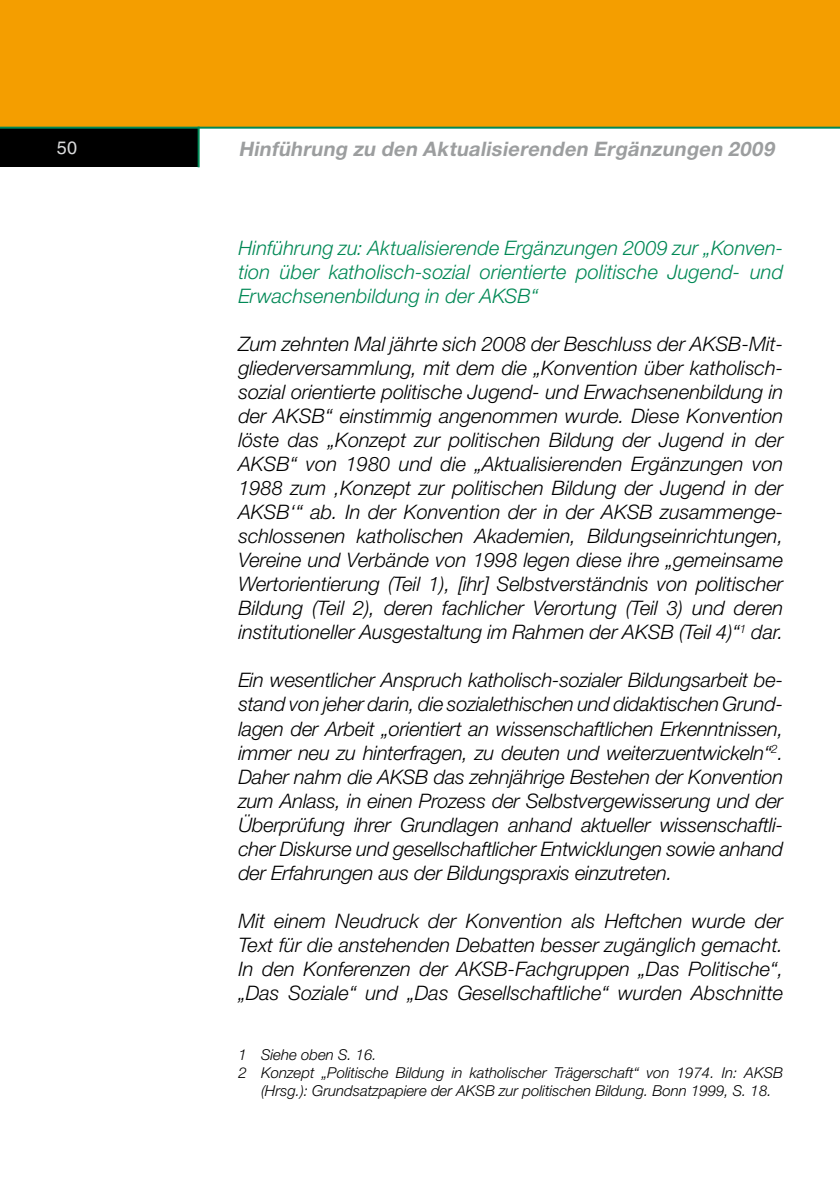
<style>
.page{position:relative;width:840px;height:1191px;background:#fff}
.page>*{position:absolute;margin:0;border:0;box-sizing:border-box;transform-origin:0 0}
.t1{font:italic 300 20px/24px "Helvetica Neue LT Std";color:#000;text-align:justify}
.t2{font:italic 300 20px/24px "Helvetica Neue LT Std";letter-spacing:.005em;color:#085;text-align:justify}
.t3{font:italic 700 20px "Helvetica Neue LT Std";color:#9c9e9f}
.t4{font:18px "Helvetica";color:#d9dadb}
.t5{font:italic 300 15px "Helvetica Neue LT Std";color:#000}
</style>
<div class="page">
<div style="left:0;top:128px;width:198px;height:39px;background:#000"></div>
<div style="left:0;top:0;width:839px;height:127px;background:#f49e00"></div>
<hr style="left:0;top:127px;width:839px;height:2px;background:#085">
<hr style="left:197px;top:127px;width:2px;height:40px;background:#085">
<p class="t4" style="left:57px;top:137px;width:22px">50</p>
<p class="t3" style="left:238px;top:137px;width:541px">Hinführung zu den Aktualisierenden Ergänzungen 2009</p>
<p class="t2" style="left:238px;top:236px;width:546px">Hinführung zu: Aktualisierende Ergänzungen 2009 zur „Konven&shy;tion über katholisch-sozial orientierte politische Jugend- und Erwachsenenbildung in der AKSB“</p>
<p class="t1" style="left:238px;top:332px;width:546px">Zum zehnten Mal jährte sich 2008 der Beschluss der AKSB-Mit&shy;gliederversammlung, mit dem die „Konvention über katholisch&shy;sozial orientierte politische Jugend- und Erwachsenenbildung in der AKSB“ einstimmig angenommen wurde. Diese Konvention löste das „Konzept zur politischen Bildung der Jugend in der AKSB“ von 1980 und die „Aktualisierenden Ergänzungen von 1988 zum ‚Konzept zur politischen Bildung der Jugend in der AKSB‘“ ab. In der Konvention der in der AKSB zusammenge&shy;schlossenen katholischen Akademien, Bildungseinrichtungen, Vereine und Verbände von 1998 legen diese ihre „gemeinsame Wertorientierung (Teil 1), [ihr] Selbstverständnis von politischer Bildung (Teil 2), deren fachlicher Verortung (Teil 3) und deren institutioneller Ausgestaltung im Rahmen der AKSB (Teil 4)“<sup>1</sup> dar.</p>
<p class="t1" style="left:238px;top:668px;width:546px">Ein wesentlicher Anspruch katholisch-sozialer Bildungsarbeit be&shy;stand von jeher darin, die sozialethischen und didaktischen Grund&shy;lagen der Arbeit „orientiert an wissenschaftlichen Erkenntnissen, immer neu zu hinterfragen, zu deuten und weiterzuentwickeln“<sup>2</sup>.<br>Daher nahm die AKSB das zehnjährige Bestehen der Konvention zum Anlass, in einen Prozess der Selbstvergewisserung und der Überprüfung ihrer Grundlagen anhand aktueller wissenschaftli&shy;cher Diskurse und gesellschaftlicher Entwicklungen sowie anhand der Erfahrungen aus der Bildungspraxis einzutreten.</p>
<p class="t1" style="left:238px;top:908px;width:546px">Mit einem Neudruck der Konvention als Heftchen wurde der Text für die anstehenden Debatten besser zugänglich gemacht.<br>In den Konferenzen der AKSB-Fachgruppen „Das Politische“, „Das Soziale“ und „Das Gesellschaftliche“ wurden Abschnitte</p>
<p class="t5" style="left:238px;top:1045px;width:140px">1 Siehe oben S. 16.</p>
<p class="t5" style="left:238px;top:1063px;width:546px">2 Konzept „Politische Bildung in katholischer Trägerschaft“ von 1974. In: AKSB</p>
<p class="t5" style="left:261px;top:1081px;width:511px">(Hrsg.): Grundsatzpapiere der AKSB zur politischen Bildung. Bonn 1999, S. 18.</p>
</div>
